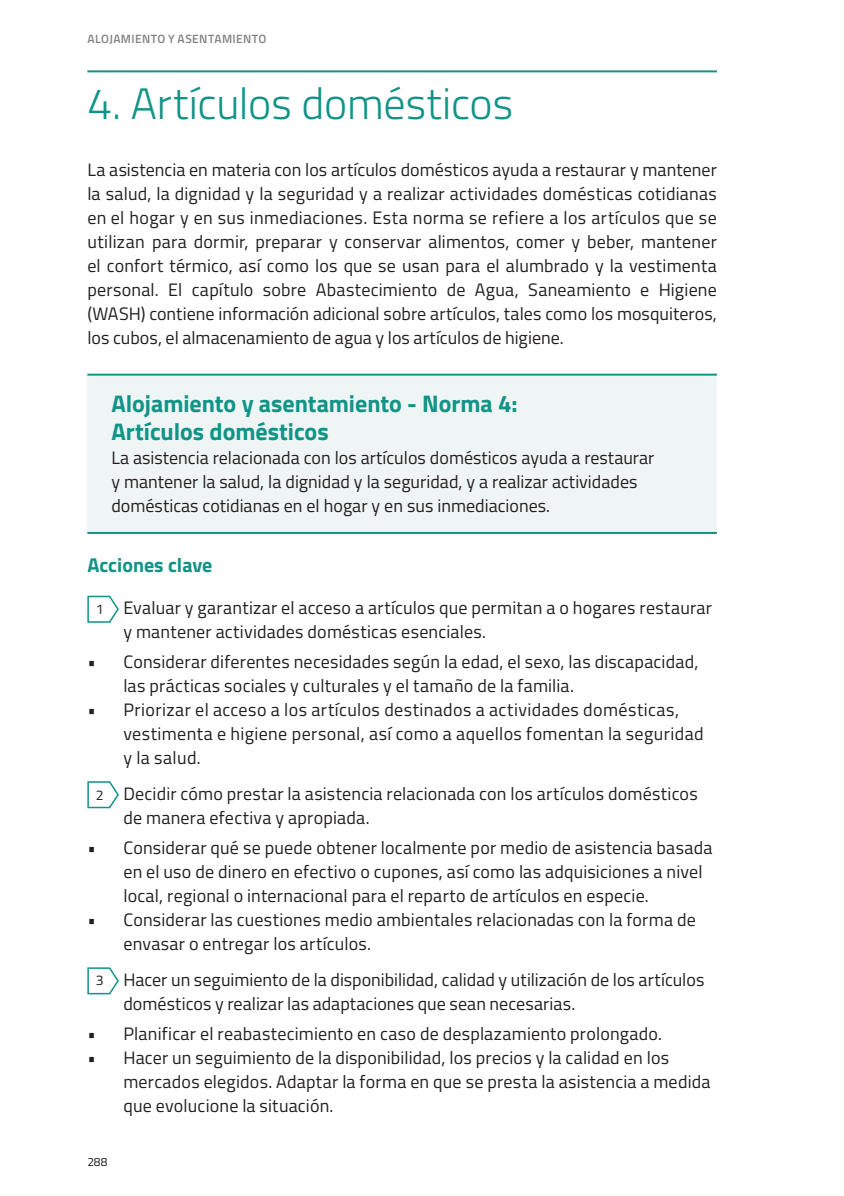
<style>
.page{position:relative;width:844px;height:1196px;background:#fff}
.page>*{position:absolute;margin:0;border:0;box-sizing:border-box;transform-origin:0 0}
.t1{font:300 44px "Titillium Web";letter-spacing:-.005em;color:#109487}
.t2{font:700 24px/28px "Titillium Web";color:#109487}
.t3{font:700 20px "Titillium Web";color:#109487}
.t4{font:18px/24px "Titillium Web";letter-spacing:.01em;color:#231f20}
.t5{font:14px "Titillium Web";color:#231f20}
.t6{font:600 12px "Titillium Web";letter-spacing:.035em;color:#808285}
.t7{font:12px "Titillium Web";color:#231f20}
</style>
<div class="page">
<hr style="left:87px;top:70px;width:630px;height:2px;background:#109487">
<div style="left:87px;top:374px;width:630px;height:159px;background:#eff5f4"></div>
<hr style="left:87px;top:373px;width:630px;height:2px;background:#109487">
<hr style="left:87px;top:532px;width:630px;height:2px;background:#109487">
<svg style="left:87px;top:595px;width:32px;height:28px"></svg>
<svg style="left:87px;top:781px;width:32px;height:27px"></svg>
<svg style="left:87px;top:967px;width:32px;height:27px"></svg>
<p class="t6" style="left:87px;top:30px;width:181px">ALOJAMIENTO Y ASENTAMIENTO</p>
<h1 class="t1" style="left:87px;top:70px;width:427px">4. Artículos domésticos</h1>
<p class="t4" style="left:87px;top:157px;width:631px;text-align:justify">La asistencia en materia con los artículos domésticos ayuda a restaurar y mantener la salud, la dignidad y la seguridad y a realizar actividades domésticas cotidianas en el hogar y en sus inmediaciones. Esta norma se refiere a los artículos que se utilizan para dormir, preparar y conservar alimentos, comer y beber, mantener el confort térmico, así como los que se usan para el alumbrado y la vestimenta personal. El capítulo sobre Abastecimiento de Agua, Saneamiento e Higiene (WASH) contiene información adicional sobre artículos, tales como los mosquiteros, los cubos, el almacenamiento de agua y los artículos de higiene.</p>
<h2 class="t2" style="left:111px;top:389px;width:408px">Alojamiento y asentamiento - Norma 4:<br>Artículos domésticos</h2>
<p class="t4" style="left:111px;top:445px;width:544px">La asistencia relacionada con los artículos domésticos ayuda a restaurar y mantener la salud, la dignidad y la seguridad, y a realizar actividades domésticas cotidianas en el hogar y en sus inmediaciones.</p>
<p class="t3" style="left:87px;top:549px;width:127px">Acciones clave</p>
<p class="t4" style="left:123px;top:595px;width:590px;text-indent:-36px">1. Evaluar y garantizar el acceso a artículos que permitan a o hogares restaurar y mantener actividades domésticas esenciales.</p>
<p class="t4" style="left:123px;top:649px;width:576px;text-indent:-36px">• Considerar diferentes necesidades según la edad, el sexo, las discapacidad, las prácticas sociales y culturales y el tamaño de la familia.</p>
<p class="t4" style="left:123px;top:697px;width:582px;text-indent:-36px">• Priorizar el acceso a los artículos destinados a actividades domésticas, vestimenta e higiene personal, así como a aquellos fomentan la seguridad y la salud.</p>
<p class="t4" style="left:123px;top:781px;width:576px;text-indent:-36px">2. Decidir cómo prestar la asistencia relacionada con los artículos domésticos de manera efectiva y apropiada.</p>
<p class="t4" style="left:123px;top:835px;width:590px;text-indent:-36px">• Considerar qué se puede obtener localmente por medio de asistencia basada en el uso de dinero en efectivo o cupones, así como las adquisiciones a nivel local, regional o internacional para el reparto de artículos en especie.</p>
<p class="t4" style="left:123px;top:907px;width:574px;text-indent:-36px">• Considerar las cuestiones medio ambientales relacionadas con la forma de envasar o entregar los artículos.</p>
<p class="t4" style="left:123px;top:967px;width:582px;text-indent:-36px">3. Hacer un seguimiento de la disponibilidad, calidad y utilización de los artículos domésticos y realizar las adaptaciones que sean necesarias.</p>
<p class="t4" style="left:87px;top:1021px;width:576px">• Planificar el reabastecimiento en caso de desplazamiento prolongado.</p>
<p class="t4" style="left:123px;top:1045px;width:588px;text-indent:-36px">• Hacer un seguimiento de la disponibilidad, los precios y la calidad en los mercados elegidos. Adaptar la forma en que se presta la asistencia a medida que evolucione la situación.</p>
<p class="t5" style="left:96px;top:598px;width:9px">1</p>
<p class="t5" style="left:96px;top:783px;width:9px">2</p>
<p class="t5" style="left:96px;top:969px;width:9px">3</p>
<p class="t7" style="left:87px;top:1152px;width:22px">288</p>
</div>
